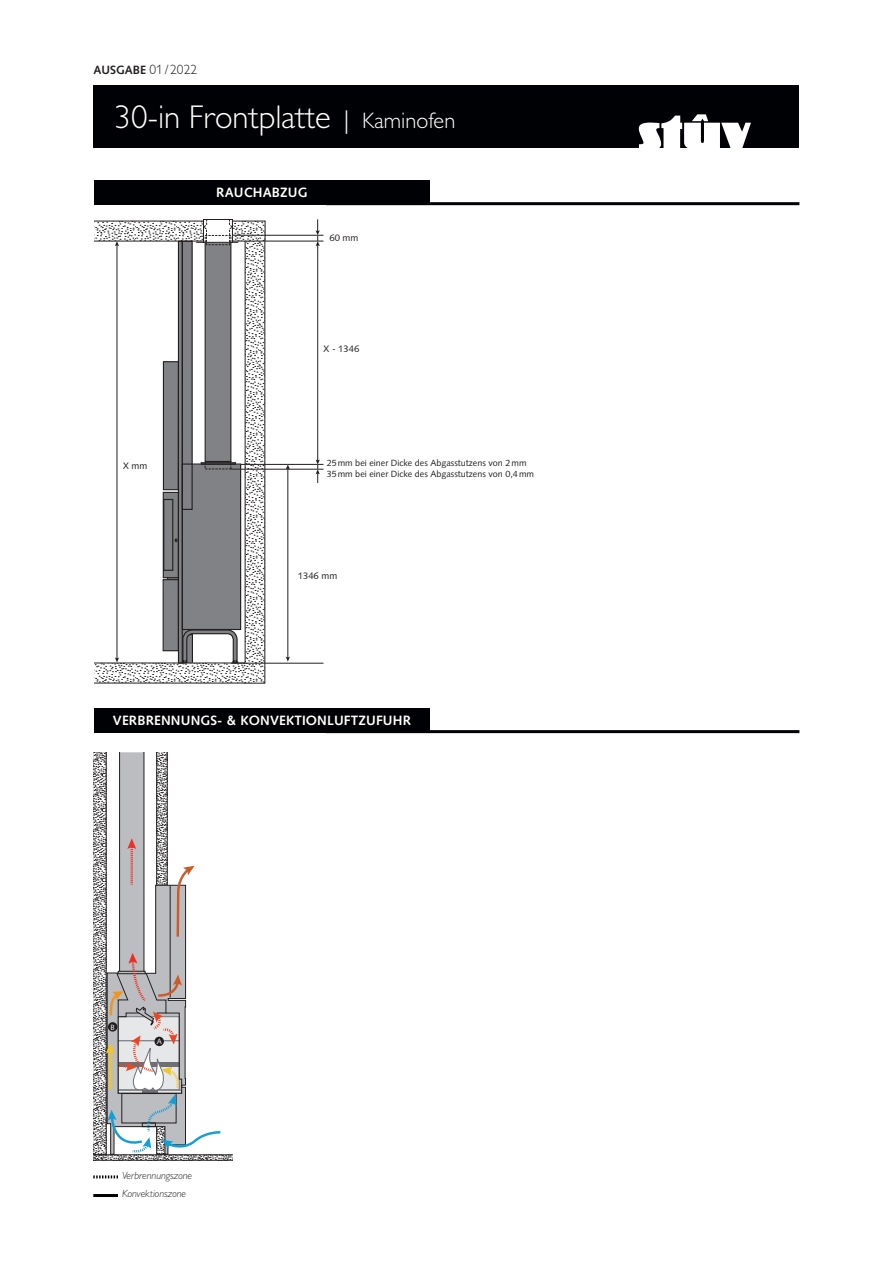
<style>
.page{position:relative;width:893px;height:1263px;background:#fff}
.page>*{position:absolute;margin:0;border:0;box-sizing:border-box;transform-origin:0 0}
.t1{font:300 33px "Gill Sans MT Pro";color:#fff}
.t2{font:700 13.5px "Syntax LT Std";letter-spacing:.01em;color:#fff}
.t3{font:700 12px "Syntax LT Std";color:#231f20}
.t4{font:italic 300 10.5px/18px "Gill Sans MT Pro";color:#231f20}
.t5{font:9.45px "Syntax LT Std";color:#231f20}
.t6{font:9px/10.8px "Syntax LT Std";color:#231f20}
.t7{font:8.4px "Syntax LT Std";color:#231f20}
.t8{font:7.65px "Syntax LT Std";color:#fff}
.s1{font-family:"Gill Sans MT Pro";font-weight:300;font-size:13.5px}
.s2{font-size:25.5px}
.s3{font-size:22.5px}
</style>
<div class="page">
<div style="left:94px;top:85px;width:705px;height:63px;background:#000104"></div>
<svg style="left:639px;top:114px;width:112px;height:34px"></svg>
<hr style="left:326px;top:202px;width:473px;height:3px;background:#000104">
<div style="left:94px;top:180px;width:335px;height:25px;background:#000104"></div>
<svg style="left:95px;top:220px;width:171px;height:464px"></svg>
<hr style="left:245px;top:241px;width:78px;height:1px;background:#231f20">
<hr style="left:240px;top:464px;width:83px;height:1px;background:#231f20">
<hr style="left:231px;top:469px;width:92px;height:1px;background:#231f20">
<hr style="left:231px;top:663px;width:92px;height:1px;background:#231f20">
<hr style="left:233px;top:235px;width:90px;height:1px;background:#231f20">
<hr style="left:317px;top:244px;width:1px;height:217px;background:#231f20">
<svg style="left:316px;top:219px;width:4px;height:27px"></svg>
<svg style="left:316px;top:460px;width:4px;height:23px"></svg>
<hr style="left:288px;top:468px;width:1px;height:190px;background:#231f20">
<svg style="left:286px;top:464px;width:4px;height:5px"></svg>
<svg style="left:286px;top:657px;width:4px;height:5px"></svg>
<svg style="left:163px;top:219px;width:78px;height:445px"></svg>
<hr style="left:117px;top:244px;width:1px;height:415px;background:#231f20">
<svg style="left:115px;top:241px;width:4px;height:5px"></svg>
<svg style="left:115px;top:657px;width:4px;height:5px"></svg>
<div style="left:201px;top:462px;width:35px;height:2px;border:1px solid #231f20"></div>
<div style="left:205px;top:461px;width:26px;height:8px;border:1px dashed #231f20"></div>
<div style="left:205px;top:235px;width:26px;height:7px;border:1px dashed #231f20"></div>
<hr style="left:326px;top:730px;width:473px;height:3px;background:#000104">
<div style="left:94px;top:708px;width:335px;height:25px;background:#000104"></div>
<svg style="left:94px;top:753px;width:138px;height:407px"></svg>
<div style="left:108px;top:1022px;width:9px;height:9px;background:#231f20;border-radius:50%"></div>
<div style="left:154px;top:1037px;width:10px;height:9px;background:#231f20;border-radius:50%"></div>
<svg style="left:93px;top:1175px;width:25px;height:3px"></svg>
<hr style="left:93px;top:1194px;width:25px;height:3px;background:#000">
<h3 class="t3" style="left:94px;top:63px;width:105px">AUSGABE <span class="s1">01/2022</span></h3>
<h1 class="t1" style="left:115px;top:97px;width:342px">30-in Frontplatte <span class="s2">|</span> <span class="s3">Kaminofen</span></h1>
<p class="t5" style="left:123px;top:460px;width:26px">X mm</p>
<h2 class="t2" style="left:216px;top:185px;width:93px">RAUCHABZUG</h2>
<p class="t5" style="left:329px;top:233px;width:30px">60 mm</p>
<p class="t5" style="left:324px;top:343px;width:37px">X - 1346</p>
<p class="t6" style="left:327px;top:457px;width:209px">25mm bei einer Dicke des Abgasstutzens von 2mm<br>35mm bei einer Dicke des Abgasstutzens von 0,4mm</p>
<p class="t7" style="left:333px;top:462px;width:92px">25 si ép. conduit = 2mm</p>
<p class="t5" style="left:298px;top:570px;width:41px">1346 mm</p>
<h2 class="t2" style="left:113px;top:713px;width:299px">VERBRENNUNGS- &amp; KONVEKTIONLUFTZUFUHR</h2>
<p class="t8" style="left:111px;top:1022px;width:6px">B</p>
<p class="t8" style="left:157px;top:1037px;width:7px">A</p>
<p class="t4" style="left:122px;top:1166px;width:71px">Verbrennungszone<br>Konvektionszone</p>
</div>
